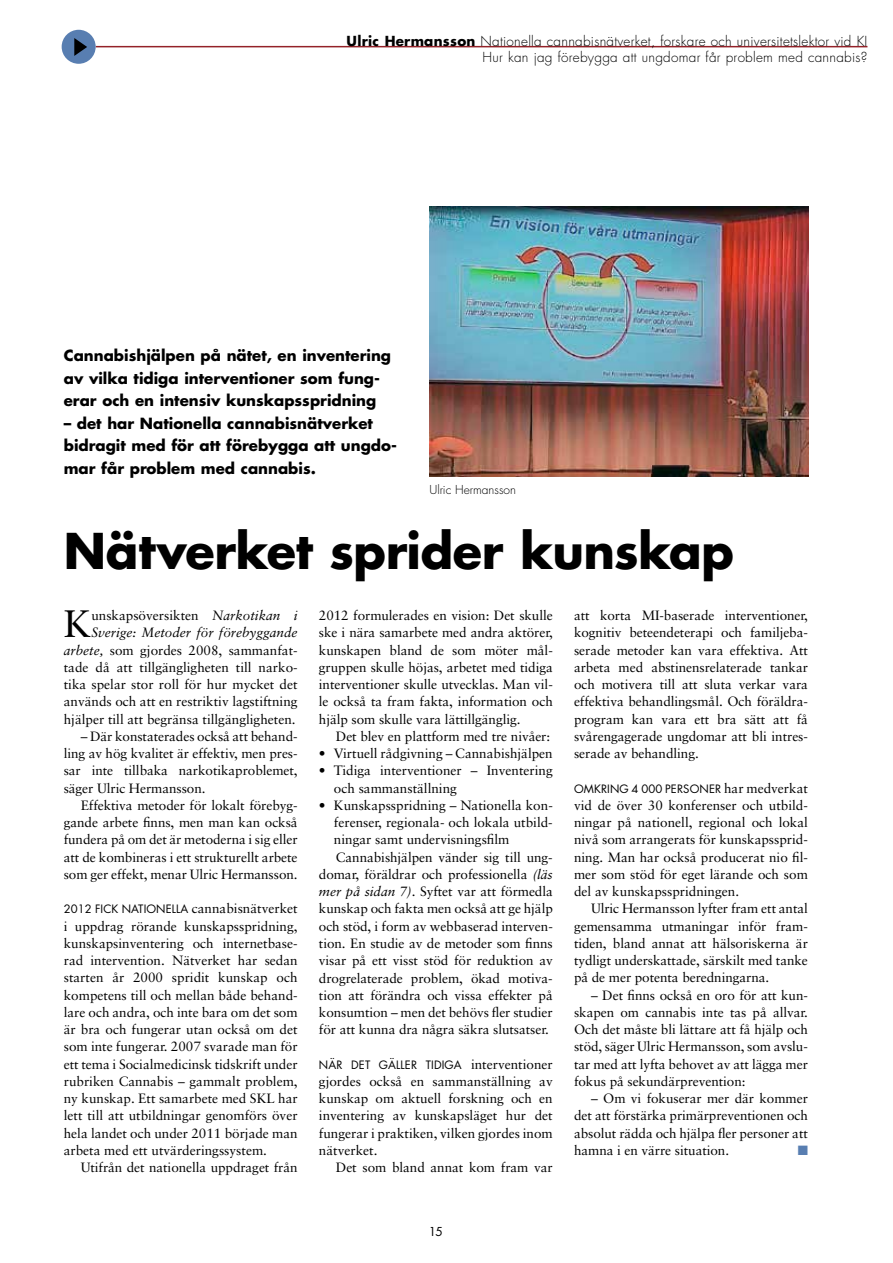
<style>
.page{position:relative;width:893px;height:1263px;background:#fff}
.page>*{position:absolute;margin:0;border:0;box-sizing:border-box;transform-origin:0 0}
.t1{font:700 48px "Futura";letter-spacing:-.005em;color:#000}
.t2{font:38.25px "Sabon";color:#000}
.t3{font:700 15px/22.5px "Futura";color:#000}
.t4{font:13.5px/17.2px "Sabon";letter-spacing:-.005em;color:#000;text-align:justify}
.t5{font:300 13.5px/16.5px "Futura";letter-spacing:.02em;color:#000;text-align:right}
.t6{font:13.5px "Zapf Dingbats";color:#587eb1}
.t7{font:300 12px "Futura";color:#000}
.t8{font:12px "Futura";color:#000}
.t9{font:11.25px "Futura";letter-spacing:.01em;color:#000}
.s1{font-weight:700}
.s2{font-style:italic}
.s3{font-family:"Sabon";font-size:13.5px}
</style>
<div class="page">
<hr style="left:96px;top:46px;width:771px;height:1px;background:#942229">
<div style="left:62px;top:30px;width:34px;height:34px;background:#587eb1;border-radius:50%"></div>
<svg style="left:74px;top:38px;width:13px;height:18px"></svg>
<img style="left:429px;top:206px;width:379px;height:271px">
<p class="t5" style="left:347px;top:33px;width:522px"><span class="s1">Ulric Hermansson</span> Nationella cannabisnätverket, forskare och universitetslektor vid KI<br>Hur kan jag förebygga att ungdomar får problem med cannabis?</p>
<p class="t3" style="left:64px;top:344px;width:329px">Cannabishjälpen på nätet, en inventering av vilka tidiga interventioner som fung&shy;erar och en intensiv kunskapsspridning</p>
<p class="t3" style="left:64px;top:411px;width:335px">– det har Nationella cannabisnätverket bidragit med för att förebygga att ungdo&shy;mar får problem med cannabis.</p>
<p class="t7" style="left:429px;top:482px;width:88px">Ulric Hermansson</p>
<h1 class="t1" style="left:64px;top:517px;width:672px">Nätverket sprider kunskap</h1>
<p class="t4" style="left:64px;top:607px;width:235px;text-align:right">unskapsöversikten <span class="s2">Narkotikan i Sverige: Metoder för förebyggande arbete,</span> som gjordes 2008, sammanfat&shy;tade då att tillgängligheten till narko&shy;tika spelar stor roll för hur mycket det används och att en restriktiv lagstiftning hjälper till att begränsa tillgängligheten.</p>
<p class="t4" style="left:64px;top:727px;width:235px;text-indent:17px">– Där konstaterades också att behand&shy;ling av hög kvalitet är effektiv, men pres&shy;sar inte tillbaka narkotikaproblemet, säger Ulric Hermansson.</p>
<p class="t4" style="left:64px;top:796px;width:235px;text-indent:17px">Effektiva metoder för lokalt förebyg&shy;gande arbete finns, men man kan också fundera på om det är metoderna i sig eller att de kombineras i ett strukturellt arbete som ger effekt, menar Ulric Hermansson.</p>
<p class="t9" style="left:64px;top:901px;width:235px">2012 FICK NATION ELLA <span class="s3">cannabisnätverket</span></p>
<p class="t4" style="left:64px;top:917px;width:235px">i uppdrag rörande kunskapsspridning, kunskapsinventering och internetbase&shy;rad intervention. Nätverket har sedan starten år 2000 spridit kunskap och kompetens till och mellan både behand&shy;lare och andra, och inte bara om det som är bra och fungerar utan också om det som inte fungerar. 2007 svarade man för ett tema i Socialmedicinsk tidskrift under rubriken Cannabis – gammalt problem, ny kunskap. Ett samarbete med SKL har lett till att utbildningar genomförs över hela landet och under 2011 började man arbeta med ett utvärderingssystem.</p>
<p class="t4" style="left:81px;top:1159px;width:218px">Utifrån det nationella uppdraget från</p>
<h2 class="t2" style="left:64px;top:601px;width:29px">K</h2>
<p class="t4" style="left:319px;top:607px;width:235px">2012 formulerades en vision: Det skulle ske i nära samarbete med andra aktörer, kunskapen bland de som möter mål&shy;gruppen skulle höjas, arbetet med tidiga interventioner skulle utvecklas. Man vil&shy;le också ta fram fakta, information och hjälp som skulle vara lättillgänglig.</p>
<p class="t4" style="left:336px;top:727px;width:216px">Det blev en plattform med tre nivåer:</p>
<p class="t4" style="left:319px;top:745px;width:235px">• Virtuell rådgivning – Cannabishjälpen</p>
<p class="t4" style="left:334px;top:762px;width:220px;text-indent:-15px">• Tidiga interventioner – Inventering och sammanställning</p>
<p class="t4" style="left:319px;top:796px;width:235px">• Kunskapsspridning – Nationella kon-</p>
<p class="t4" style="left:334px;top:814px;width:220px">ferenser, regionala- och lokala utbild-</p>
<p class="t4" style="left:334px;top:831px;width:177px">ningar samt undervisningsfilm</p>
<p class="t4" style="left:336px;top:848px;width:218px">Cannabishjälpen vänder sig till ung-</p>
<p class="t4" style="left:319px;top:865px;width:235px">domar, föräldrar och professionella <span class="s2">(läs</span></p>
<p class="t4" style="left:319px;top:883px;width:235px"><span class="s2">mer på sidan 7)</span>. Syftet var att förmedla</p>
<p class="t4" style="left:319px;top:900px;width:235px">kunskap och fakta men också att ge hjälp</p>
<p class="t4" style="left:319px;top:917px;width:235px">och stöd, i form av webbaserad interven-</p>
<p class="t4" style="left:319px;top:934px;width:235px">tion. En studie av de metoder som finns</p>
<p class="t4" style="left:319px;top:952px;width:235px">visar på ett visst stöd för reduktion av</p>
<p class="t4" style="left:319px;top:969px;width:235px">drogrelaterade problem, ökad motiva-</p>
<p class="t4" style="left:319px;top:986px;width:235px">tion att förändra och vissa effekter på</p>
<p class="t4" style="left:319px;top:1003px;width:235px">konsumtion – men det behövs fler studier</p>
<p class="t4" style="left:319px;top:1021px;width:231px">för att kunna dra några säkra slutsatser.</p>
<p class="t9" style="left:319px;top:1057px;width:235px">NÄR DET GÄLLER TIDIGA <span class="s3">interventioner</span></p>
<p class="t4" style="left:319px;top:1072px;width:235px">gjordes också en sammanställning av kunskap om aktuell forskning och en inventering av kunskapsläget hur det fungerar i praktiken, vilken gjordes inom nätverket.</p>
<p class="t4" style="left:336px;top:1159px;width:218px">Det som bland annat kom fram var</p>
<p class="t8" style="left:429px;top:1223px;width:15px">15</p>
<p class="t4" style="left:574px;top:607px;width:235px">att korta MI-baserade interventioner, kognitiv beteendeterapi och familjeba&shy;serade metoder kan vara effektiva. Att arbeta med abstinensrelaterade tankar och motivera till att sluta verkar vara effektiva behandlingsmål. Och föräldra&shy;program kan vara ett bra sätt att få svårengagerade ungdomar att bli intres&shy;serade av behandling.</p>
<p class="t9" style="left:574px;top:781px;width:235px">OMKRIN G 4 000 PERSON ER <span class="s3">har medverkat</span></p>
<p class="t4" style="left:574px;top:796px;width:235px">vid de över 30 konferenser och utbild&shy;ningar på nationell, regional och lokal nivå som arrangerats för kunskapssprid&shy;ning. Man har också producerat nio fil&shy;mer som stöd för eget lärande och som del av kunskapsspridningen.</p>
<p class="t4" style="left:574px;top:900px;width:235px;text-indent:17px">Ulric Hermansson lyfter fram ett antal gemensamma utmaningar inför fram&shy;tiden, bland annat att hälsoriskerna är tydligt underskattade, särskilt med tanke på de mer potenta beredningarna.</p>
<p class="t4" style="left:574px;top:986px;width:235px;text-indent:17px">– Det finns också en oro för att kun&shy;skapen om cannabis inte tas på allvar.<br>Och det måste bli lättare att få hjälp och stöd, säger Ulric Hermansson, som avslu&shy;tar med att lyfta behovet av att lägga mer fokus på sekundärprevention:</p>
<p class="t4" style="left:574px;top:1090px;width:235px;text-indent:17px">– Om vi fokuserar mer där kommer det att förstärka primärpreventionen och absolut rädda och hjälpa fler personer att hamna i en värre situation.</p>
<p class="t6" style="left:798px;top:1144px;width:12px">■</p>
</div>
